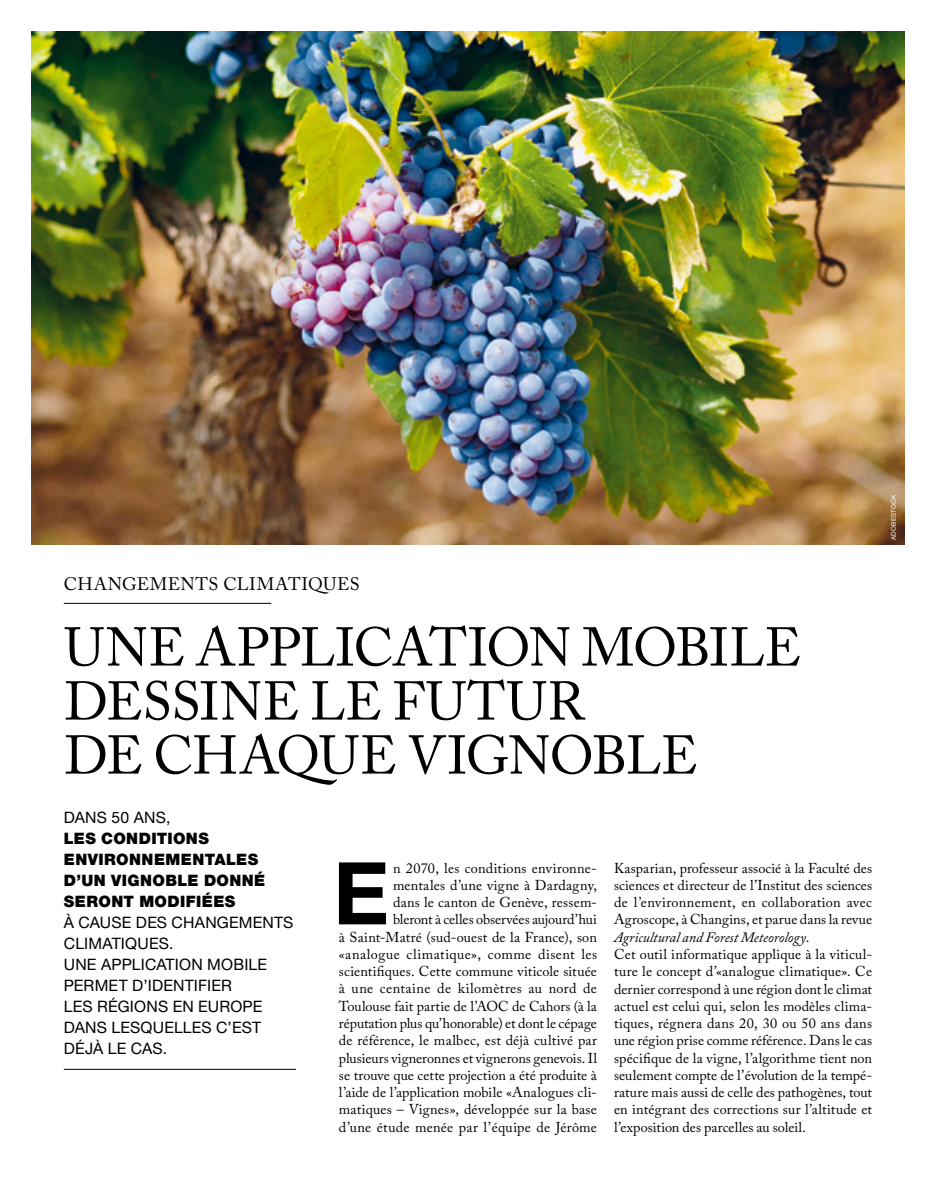
<style>
.page{position:relative;width:936px;height:1191px;background:#fff}
.page>*{position:absolute;margin:0;border:0;box-sizing:border-box;transform-origin:0 0}
.t1{font:700 86.7px "Helvetica Neue LT Std";color:#000}
.t2{font:54px/54px "Adobe Caslon Pro";letter-spacing:-.015em;color:#000}
.t3{font:18px "Adobe Caslon Pro";letter-spacing:.025em;color:#000}
.t4{font:15.75px/21px "Helvetica Neue LT Std";letter-spacing:.01em;color:#000}
.t5{font:900 15.75px/21px "Helvetica Neue LT Std";letter-spacing:.025em;color:#000}
.t6{font:14.25px/17.2px "Adobe Caslon Pro";letter-spacing:.01em;color:#000;text-align:right}
.t7{font:6.3px "Helvetica Neue LT Std";letter-spacing:.04em;color:#fff}
.s1{font-style:italic}
</style>
<div class="page">
<hr style="left:64px;top:1069px;width:232px;height:1px;background:#000">
<hr style="left:64px;top:603px;width:207px;height:1px;background:#000">
<img style="left:32px;top:32px;width:872px;height:513px">
<p class="t3" style="left:64px;top:573px;width:297px">CHANGEMENTS CLIMATIQUES</p>
<h2 class="t2" style="left:64px;top:620px;width:738px">UNE APPLICATION MOBILE<br>DESSINE LE FUTUR<br>DE CHAQUE VIGNOBLE</h2>
<p class="t4" style="left:64px;top:806px;width:108px">DANS 50 ANS,</p>
<p class="t5" style="left:64px;top:828px;width:203px">LES CONDITIONS<br>ENVIRONNEMENTALES<br>D’UN VIGNOBLE DONNÉ<br>SERONT MODIFIÉES</p>
<p class="t4" style="left:64px;top:911px;width:231px">À CAUSE DES CHANGEMENTS<br>CLIMATIQUES.<br>UNE APPLICATION MOBILE<br>PERMET D’IDENTIFIER<br>LES RÉGIONS EN EUROPE<br>DANS LESQUELLES C’EST<br>DÉJÀ LE CAS.</p>
<p class="t6" style="left:339px;top:859px;width:259px">n 2070, les conditions environne&shy;mentales d’une vigne à Dardagny,<br>dans le canton de Genève, ressem-<br>bleront à celles observées aujourd’hui<br>à Saint-Matré (sud-ouest de la France), son «analogue climatique», comme disent les scientifiques. Cette commune viticole située à une centaine de kilomètres au nord de Toulouse fait partie de l’AOC de Cahors (à la réputation plus qu’honorable) et dont le cépage de référence, le malbec, est déjà cultivé par plusieurs vigneronnes et vignerons genevois. Il se trouve que cette projection a été produite à l’aide de l’application mobile «Analogues cli&shy;matiques – Vignes», développée sur la base d’une étude menée par l’équipe de Jérôme</p>
<p class="t6" style="left:614px;top:859px;width:259px;text-align:left">Kasparian, professeur associé à la Faculté des sciences et directeur de l’Institut des sciences de l’environnement, en collaboration avec Agroscope, à Changins, et parue dans la revue <span class="s1">Agricultural and Forest Meteorology</span>.<br>Cet outil informatique applique à la viticul&shy;ture le concept d’«analogue climatique». Ce dernier correspond à une région dont le climat actuel est celui qui, selon les modèles clima&shy;tiques, régnera dans 20, 30 ou 50 ans dans une région prise comme référence. Dans le cas spécifique de la vigne, l’algorithme tient non seulement compte de l’évolution de la tempé&shy;rature mais aussi de celle des pathogènes, tout en intégrant des corrections sur l’altitude et l’exposition des parcelles au soleil.</p>
<h1 class="t1" style="left:333px;top:839px;width:58px">E</h1>
<p class="t7" style="left:889px;top:540px;width:47px;rotate:-90deg">ADOBESTOCK</p>
</div>
